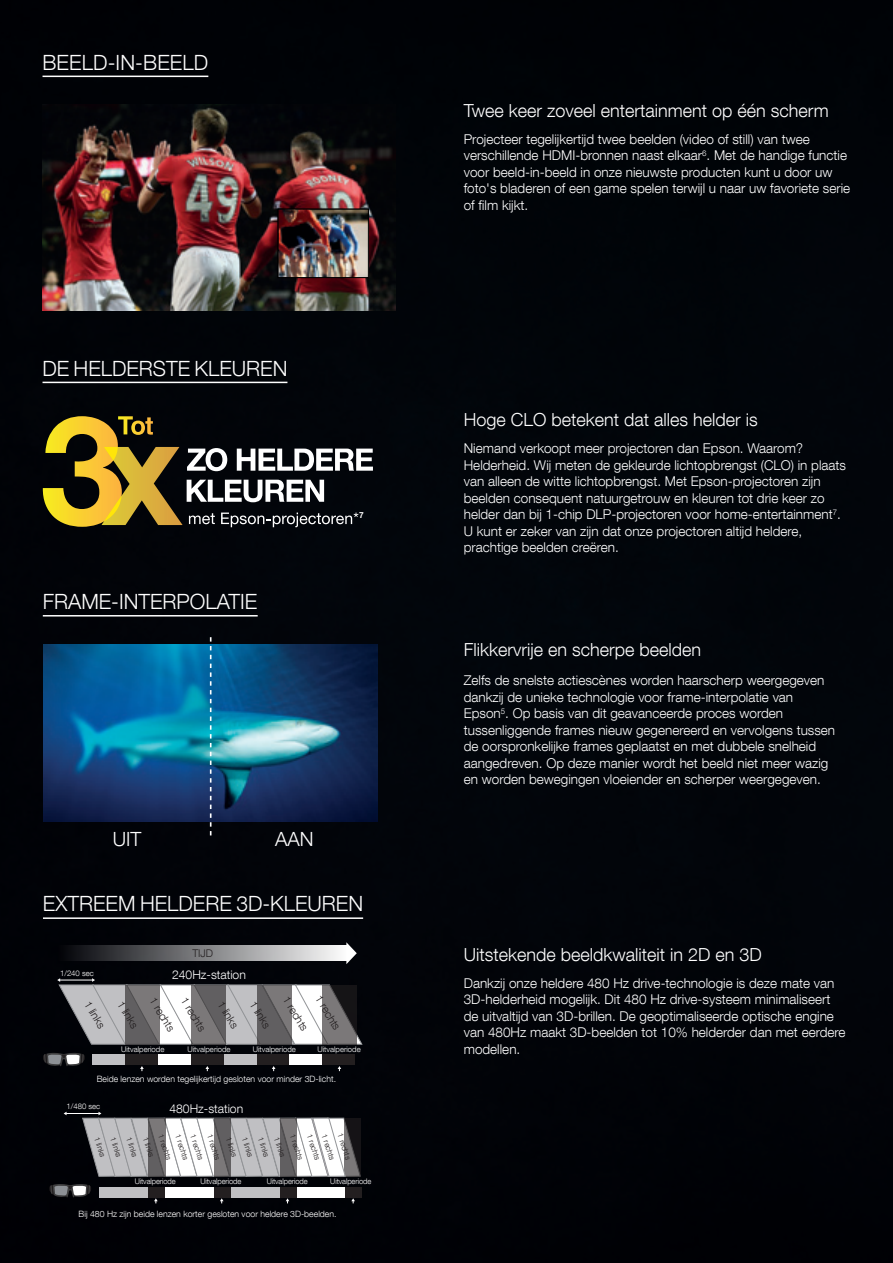
<style>
.page{position:relative;width:893px;height:1263px;background:#010409}
.page>*{position:absolute;margin:0;border:0;box-sizing:border-box;transform-origin:0 0}
.t1{font:300 21px "Helvetica Neue LT Com";color:#fff}
.t2{font:300 19.5px "Helvetica Neue LT Com";color:#fff}
.t3{font:300 18px "Helvetica Neue LT Com";color:#fff}
.t4{font:300 13.5px/16.5px "Helvetica Neue LT Com";color:#fff}
.t5{font:300 12.15px "Helvetica Neue LT Com";color:#fff}
.t6{font:300 10.95px "Helvetica Neue LT Com";color:#231f20}
.t7{font:300 10.65px "Helvetica Neue LT Com";color:#231f20}
.t8{font:300 8.7px "Helvetica Neue LT Com";color:#fff}
.t9{font:700 8.4px "Helvetica Neue LT Com";color:#fff}
.t10{font:300 7.8px "Helvetica Neue LT Com";color:#fff}
.t11{font:300 7.8px "Helvetica Neue LT Com";color:#231f20}
</style>
<div class="page">
<img style="left:43px;top:104px;width:352px;height:206px">
<img style="left:280px;top:211px;width:87px;height:65px">
<div style="left:278px;top:209px;width:91px;height:69px;border:1px solid #000"></div>
<hr style="left:43px;top:76px;width:165px;height:1px;background:#fff">
<svg style="left:43px;top:416px;width:330px;height:111px"></svg>
<hr style="left:43px;top:382px;width:244px;height:1px;background:#fff">
<hr style="left:43px;top:917px;width:320px;height:2px;background:#fff">
<div style="left:59px;top:945px;width:290px;height:16px;background:linear-gradient(to right,#020308,#fdfdfd)"></div>
<svg style="left:346px;top:942px;width:11px;height:22px"></svg>
<svg style="left:57px;top:978px;width:306px;height:67px"></svg>
<div style="left:92px;top:1054px;width:33px;height:11px;background:#c0c0c3"></div>
<div style="left:158px;top:1054px;width:33px;height:11px;background:#fff"></div>
<div style="left:191px;top:1054px;width:33px;height:11px;background:#231f20"></div>
<div style="left:257px;top:1054px;width:32px;height:11px;background:#231f20"></div>
<div style="left:322px;top:1054px;width:33px;height:11px;background:#231f20"></div>
<div style="left:224px;top:1054px;width:33px;height:11px;background:#c0c0c3"></div>
<div style="left:289px;top:1054px;width:33px;height:11px;background:#fff"></div>
<div style="left:125px;top:1054px;width:33px;height:11px;background:#231f20"></div>
<svg style="left:43px;top:1053px;width:42px;height:13px"></svg>
<svg style="left:140px;top:1066px;width:4px;height:5px"></svg>
<svg style="left:205px;top:1066px;width:4px;height:5px"></svg>
<svg style="left:272px;top:1066px;width:3px;height:5px"></svg>
<hr style="left:66px;top:1113px;width:33px;height:1px;background:#fff">
<div style="left:99px;top:1187px;width:50px;height:10px;background:#c0c0c3"></div>
<div style="left:230px;top:1187px;width:50px;height:10px;background:#c0c0c3"></div>
<div style="left:165px;top:1187px;width:49px;height:10px;background:#fff"></div>
<div style="left:296px;top:1187px;width:50px;height:10px;background:#fff"></div>
<div style="left:148px;top:1187px;width:17px;height:10px;background:#231f20"></div>
<div style="left:214px;top:1187px;width:16px;height:10px;background:#231f20"></div>
<div style="left:280px;top:1187px;width:16px;height:10px;background:#231f20"></div>
<div style="left:345px;top:1187px;width:16px;height:10px;background:#231f20"></div>
<svg style="left:49px;top:1184px;width:42px;height:14px"></svg>
<svg style="left:154px;top:1198px;width:4px;height:5px"></svg>
<svg style="left:220px;top:1198px;width:4px;height:5px"></svg>
<svg style="left:351px;top:1198px;width:4px;height:5px"></svg>
<svg style="left:82px;top:1112px;width:279px;height:65px;background:#a2a1a4"></svg>
<hr style="left:43px;top:615px;width:215px;height:1px;background:#fff">
<img style="left:44px;top:644px;width:333px;height:178px">
<svg style="left:210px;top:637px;width:2px;height:198px"></svg>
<p class="t1" style="left:43px;top:49px;width:167px">BEELD-IN-BEELD</p>
<p class="t1" style="left:43px;top:355px;width:246px">DE HELDERSTE KLEUREN</p>
<p class="t1" style="left:43px;top:589px;width:216px">FRAME-INTERPOLATIE</p>
<p class="t9" style="left:359px;top:510px;width:6px">7</p>
<p class="t2" style="left:113px;top:827px;width:30px">UIT</p>
<p class="t2" style="left:275px;top:827px;width:40px">AAN</p>
<p class="t1" style="left:43px;top:891px;width:322px">EXTREEM HELDERE 3D-KLEUREN</p>
<p class="t7" style="left:192px;top:946px;width:22px">TIJD</p>
<p class="t10" style="left:60px;top:968px;width:35px">1/240 sec</p>
<p class="t5" style="left:172px;top:967px;width:75px">240Hz-station</p>
<p class="t6" style="left:158px;top:994px;width:40px;rotate:59deg">1 rechts</p>
<p class="t6" style="left:189px;top:994px;width:40px;rotate:59deg">1 rechts</p>
<p class="t6" style="left:291px;top:994px;width:40px;rotate:59deg">1 rechts</p>
<p class="t6" style="left:324px;top:993px;width:40px;rotate:59deg">1 rechts</p>
<p class="t6" style="left:93px;top:998px;width:31px;rotate:59deg">1 links</p>
<p class="t6" style="left:126px;top:998px;width:31px;rotate:59deg">1 links</p>
<p class="t6" style="left:226px;top:998px;width:31px;rotate:59deg">1 links</p>
<p class="t6" style="left:258px;top:998px;width:31px;rotate:59deg">1 links</p>
<p class="t10" style="left:121px;top:1044px;width:45px">Uitvalperiode</p>
<p class="t10" style="left:187px;top:1044px;width:45px">Uitvalperiode</p>
<p class="t10" style="left:253px;top:1044px;width:45px">Uitvalperiode</p>
<p class="t10" style="left:317px;top:1044px;width:45px">Uitvalperiode</p>
<p class="t8" style="left:97px;top:1073px;width:241px">Beide lenzen worden tegelijkertijd gesloten voor minder 3D-licht.</p>
<p class="t10" style="left:67px;top:1102px;width:35px">1/480 sec</p>
<p class="t5" style="left:169px;top:1101px;width:75px">480Hz-station</p>
<p class="t11" style="left:165px;top:1133px;width:28px;rotate:72deg">1 rechts</p>
<p class="t11" style="left:182px;top:1133px;width:28px;rotate:72deg">1 rechts</p>
<p class="t11" style="left:197px;top:1133px;width:28px;rotate:72deg">1 rechts</p>
<p class="t11" style="left:214px;top:1133px;width:28px;rotate:72deg">1 rechts</p>
<p class="t11" style="left:297px;top:1133px;width:28px;rotate:72deg">1 rechts</p>
<p class="t11" style="left:314px;top:1133px;width:28px;rotate:72deg">1 rechts</p>
<p class="t11" style="left:329px;top:1133px;width:28px;rotate:72deg">1 rechts</p>
<p class="t11" style="left:345px;top:1132px;width:28px;rotate:72deg">1 rechts</p>
<p class="t11" style="left:101px;top:1135px;width:23px;rotate:72deg">1 links</p>
<p class="t11" style="left:117px;top:1135px;width:23px;rotate:72deg">1 links</p>
<p class="t11" style="left:133px;top:1135px;width:23px;rotate:72deg">1 links</p>
<p class="t11" style="left:150px;top:1135px;width:23px;rotate:72deg">1 links</p>
<p class="t11" style="left:233px;top:1135px;width:23px;rotate:72deg">1 links</p>
<p class="t11" style="left:249px;top:1135px;width:23px;rotate:72deg">1 links</p>
<p class="t11" style="left:265px;top:1135px;width:23px;rotate:72deg">1 links</p>
<p class="t11" style="left:281px;top:1135px;width:23px;rotate:72deg">1 links</p>
<p class="t10" style="left:135px;top:1177px;width:43px">Uitvalperiode</p>
<p class="t10" style="left:200px;top:1177px;width:43px">Uitvalperiode</p>
<p class="t10" style="left:267px;top:1177px;width:43px">Uitvalperiode</p>
<p class="t10" style="left:330px;top:1177px;width:43px">Uitvalperiode</p>
<p class="t8" style="left:79px;top:1209px;width:259px">Bij 480 Hz zijn beide lenzen korter gesloten voor heldere 3D-beelden.</p>
<p class="t3" style="left:464px;top:100px;width:366px">Twee keer zoveel entertainment op één scherm</p>
<p class="t4" style="left:464px;top:130px;width:388px">Projecteer tegelijkertijd twee beelden (video of still) van twee verschillende HDMI-bronnen naast elkaar<sup>6</sup>. Met de handige functie voor beeld-in-beeld in onze nieuwste producten kunt u door uw foto's bladeren of een game spelen terwijl u naar uw favoriete serie of film kijkt.</p>
<p class="t3" style="left:464px;top:409px;width:296px">Hoge CLO betekent dat alles helder is</p>
<p class="t4" style="left:464px;top:440px;width:384px">Niemand verkoopt meer projectoren dan Epson. Waarom?<br>Helderheid. Wij meten de gekleurde lichtopbrengst (CLO) in plaats van alleen de witte lichtopbrengst. Met Epson-projectoren zijn beelden consequent natuurgetrouw en kleuren tot drie keer zo helder dan bij 1-chip DLP-projectoren voor home-entertainment<sup>7</sup>.<br>U kunt er zeker van zijn dat onze projectoren altijd heldere, prachtige beelden creëren.</p>
<p class="t3" style="left:464px;top:639px;width:239px">Flikkervrije en scherpe beelden</p>
<p class="t4" style="left:464px;top:672px;width:373px">Zelfs de snelste actiescènes worden haarscherp weergegeven dankzij de unieke technologie voor frame-interpolatie van Epson<sup>5</sup>. Op basis van dit geavanceerde proces worden tussenliggende frames nieuw gegenereerd en vervolgens tussen de oorspronkelijke frames geplaatst en met dubbele snelheid aangedreven. Op deze manier wordt het beeld niet meer wazig en worden bewegingen vloeiender en scherper weergegeven.</p>
<p class="t3" style="left:464px;top:943px;width:300px">Uitstekende beeldkwaliteit in 2D en 3D</p>
<p class="t4" style="left:464px;top:974px;width:383px">Dankzij onze heldere 480 Hz drive-technologie is deze mate van 3D-helderheid mogelijk. Dit 480 Hz drive-systeem minimaliseert de uitvaltijd van 3D-brillen. De geoptimaliseerde optische engine van 480Hz maakt 3D-beelden tot 10% helderder dan met eerdere modellen.</p>
</div>
